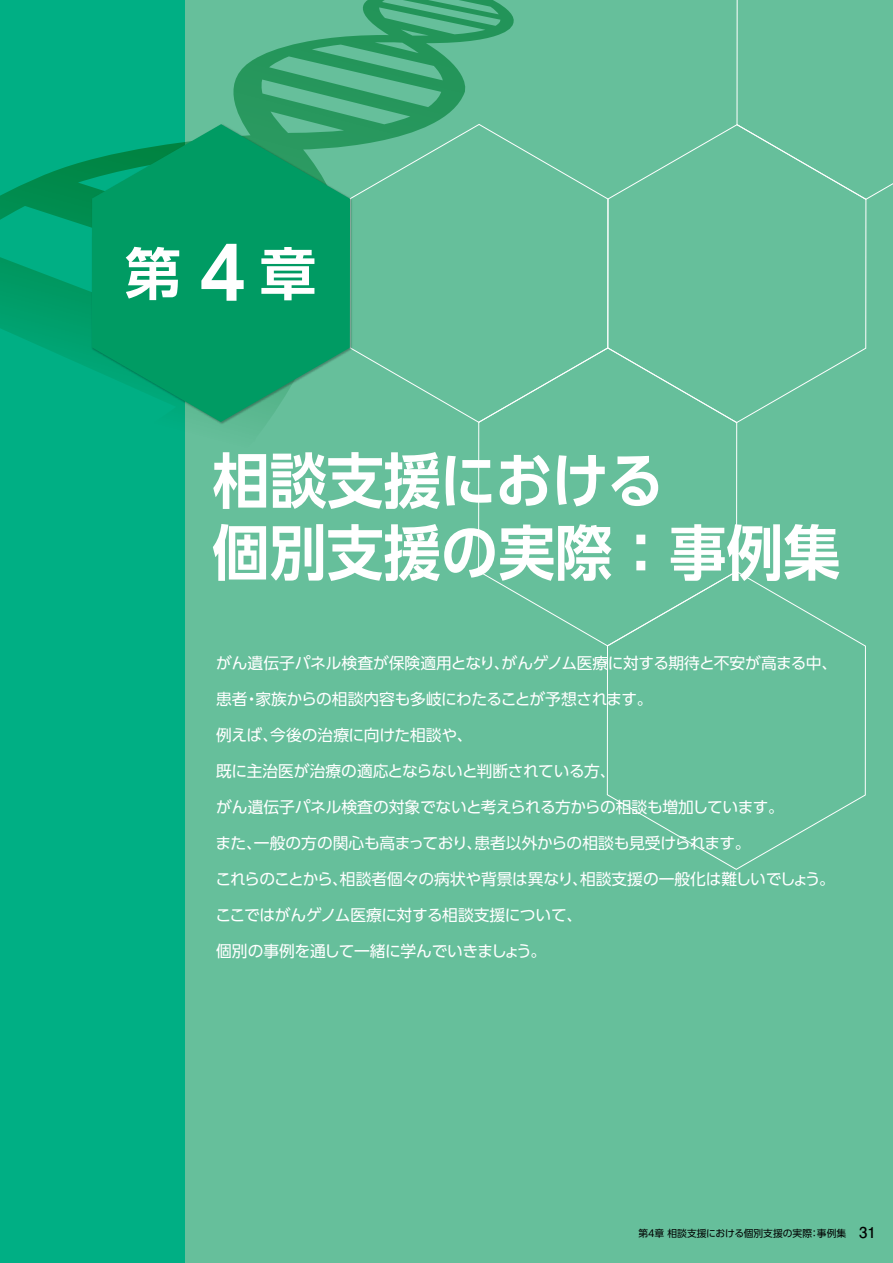
<style>
.page{position:relative;width:893px;height:1263px;background:#66bf9b}
.page>*{position:absolute;margin:0;border:0;box-sizing:border-box;transform-origin:0 0}
.t1{font:700 60px/72px "UD Shin Go Pro De";color:#fff;scale:.95 1}
.t2{font:700 56.25px "UD Shin Go Pro De";color:#fff}
.t3{font:15.75px "UD Shin Go Pro";letter-spacing:-.015em;color:#fff}
.t4{font:9.75px "UD Shin Go Pro";color:#000}
.s1{font-size:71.25px}
.s2{font-family:"Futo Go B101 Pro";font-weight:700;font-size:15px}
</style>
<div class="page">
<div style="left:0;top:0;width:184px;height:1263px;background:#00af84"></div>
<svg style="left:0;top:0;width:514px;height:495px"></svg>
<svg style="left:354px;top:124px;width:253px;height:299px"></svg>
<svg style="left:478px;top:347px;width:259px;height:299px"></svg>
<svg style="left:607px;top:124px;width:259px;height:299px"></svg>
<svg style="left:607px;top:571px;width:259px;height:299px"></svg>
<svg style="left:737px;top:0;width:156px;height:200px"></svg>
<img style="left:90px;top:122px;width:264px;height:304px">
<svg style="left:92px;top:124px;width:258px;height:298px;fill:#009b63"></svg>
<h2 class="t2" style="left:125px;top:228px;width:193px">第<span class="s1">4</span>章</h2>
<h1 class="t1" style="left:213px;top:443px;width:662px">相談支援における<br>個別支援の実際：事例集</h1>
<p class="t3" style="left:216px;top:650px;width:623px">がん遺伝子パネル検査が保険適用となり、がんゲノム医療に対する期待と不安が高まる中、</p>
<p class="t3" style="left:216px;top:686px;width:438px">患者・家族からの相談内容も多岐にわたることが予想されます。</p>
<p class="t3" style="left:216px;top:722px;width:258px">例えば、今後の治療に向けた相談や、</p>
<p class="t3" style="left:216px;top:758px;width:401px">既に主治医が治療の適応とならないと判断されている方、</p>
<p class="t3" style="left:216px;top:794px;width:569px">がん遺伝子パネル検査の対象でないと考えられる方からの相談も増加しています。</p>
<p class="t3" style="left:216px;top:830px;width:537px">また、一般の方の関心も高まっており、患者以外からの相談も見受けられます。</p>
<p class="t3" style="left:215px;top:866px;width:621px">これらのことから、相談者個々の病状や背景は異なり、相談支援の一般化は難しいでしょう。</p>
<p class="t3" style="left:215px;top:902px;width:368px">ここではがんゲノム医療に対する相談支援について、</p>
<p class="t3" style="left:216px;top:938px;width:332px">個別の事例を通して一緒に学んでいきましょう。</p>
<p class="t4" style="left:638px;top:1225px;width:239px">第4章 相談支援における個別支援の実際：事例集 <span class="s2">31</span></p>
</div>
